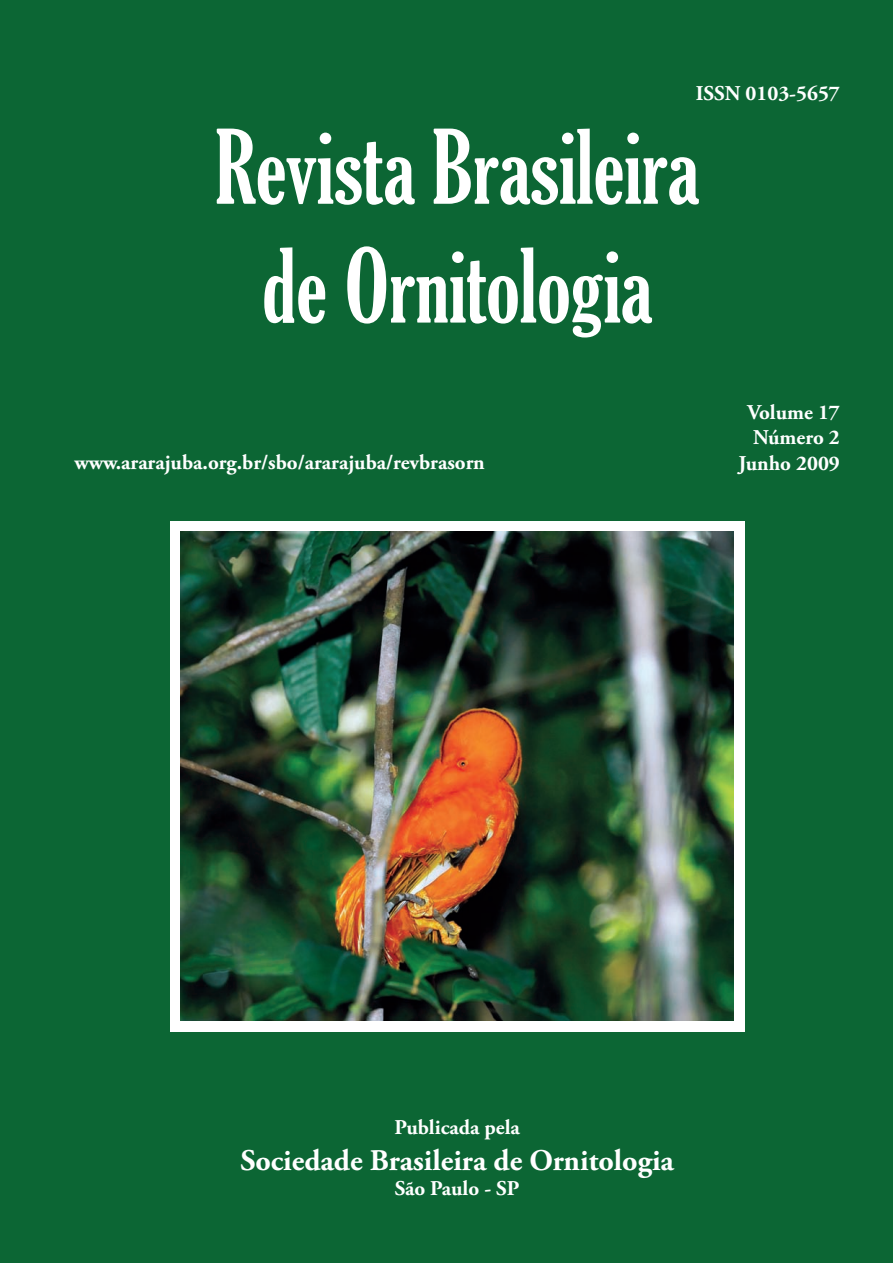
<style>
.page{position:relative;width:893px;height:1263px;background:#0c6634}
.page>*{position:absolute;margin:0;border:0;box-sizing:border-box;transform-origin:0 0}
.t1{font:extra-condensed 99px/118.8px "Gloucester";color:#fff;text-align:center}
.t2{font:700 30px "Adobe Garamond Pro";color:#fff}
.t3{font:700 21px/25.2px "Adobe Garamond Pro";color:#fff}
</style>
<div class="page">
<svg style="left:170px;top:521px;width:574px;height:510px;background:#ecefed"></svg>
<img style="left:181px;top:532px;width:552px;height:488px">
<p class="t3" style="left:696px;top:81px;width:146px">ISSN 0103-5657</p>
<p class="t1" style="left:215px;top:108px;width:485px">Revista Brasileira de Ornitologia</p>
<p class="t3" style="left:747px;top:400px;width:94px">Volume 17<br>Número 2</p>
<p class="t3" style="left:74px;top:450px;width:412px">www.ararajuba.org.br/sbo/ararajuba/revbrasorn</p>
<p class="t3" style="left:738px;top:451px;width:103px">Junho 2009</p>
<p class="t3" style="left:394px;top:1115px;width:127px">Publicada pela</p>
<p class="t2" style="left:240px;top:1143px;width:435px">Sociedade Brasileira de Ornitologia</p>
<p class="t3" style="left:395px;top:1176px;width:126px">São Paulo - SP</p>
</div>
